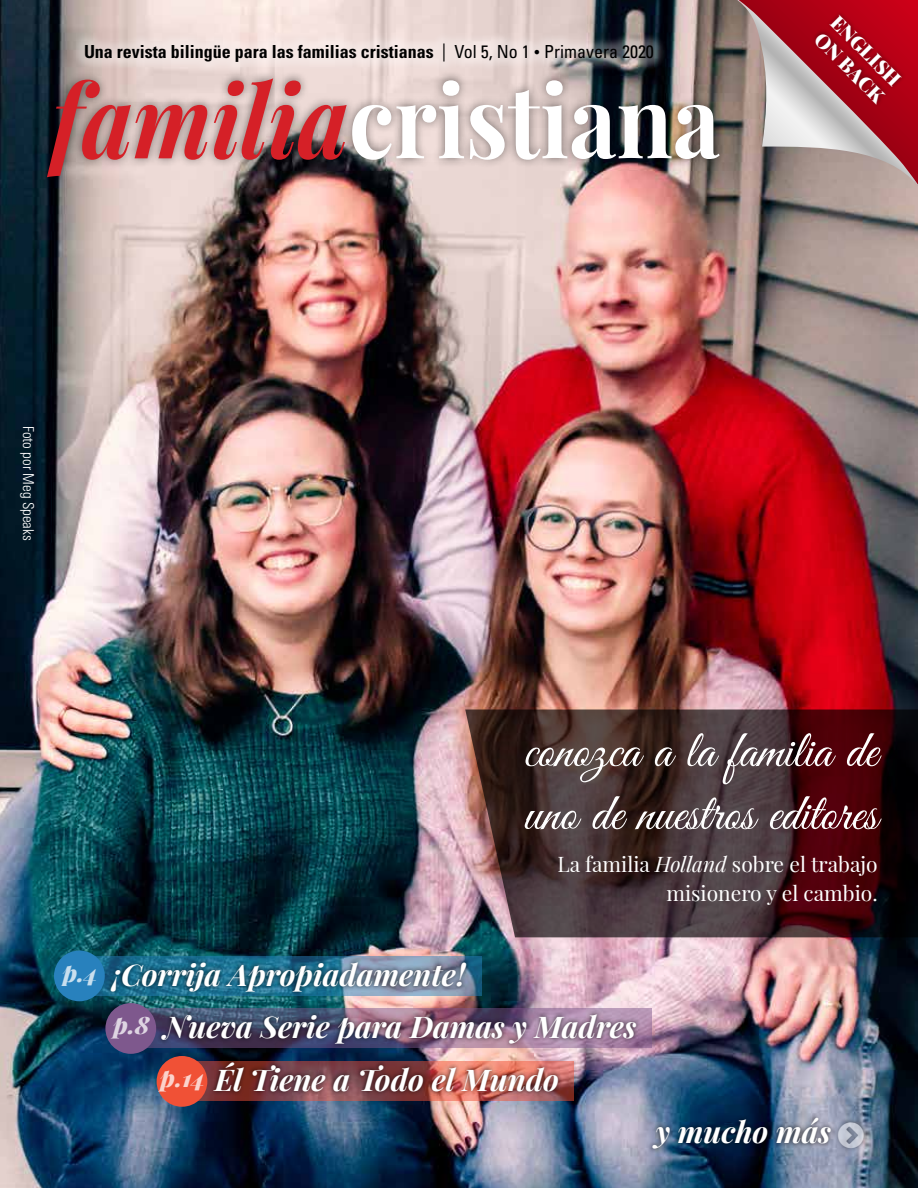
<style>
.page{position:relative;width:918px;height:1188px;background:#fff}
.page>*{position:absolute;margin:0;border:0;box-sizing:border-box;transform-origin:0 0}
.t1{font:700 100.65px "Playfair Display";color:#fff;scale:.91 1}
.t2{font:52.5px/63px "Great Vibes";color:#fff}
.t3{font:italic 700 30px "Playfair Display";color:#fff}
.t4{font:21px/28.5px "Playfair Display";color:#fff;text-align:right}
.t5{font:900 19.5px/23.4px "Playfair Display";color:#fff}
.t6{font:700 condensed 18px "Univers LT Std";color:#000}
.t7{font:300 condensed 15px "Univers LT Std";color:#fff}
.s1{font-weight:400}
.s2{font-family:"Times New Roman";font-weight:400;font-stretch:normal}
.s3{font-style:italic;color:#d52027}
.s4{font-style:italic}
.s5{font-weight:900;font-size:24px}
</style>
<div class="page">
<img style="left:0;top:0;width:918px;height:1188px">
<svg style="left:465px;top:710px;width:453px;height:227px"></svg>
<svg style="left:95px;top:956px;width:387px;height:40px"></svg>
<svg style="left:199px;top:1062px;width:375px;height:39px"></svg>
<svg style="left:148px;top:1009px;width:503px;height:39px"></svg>
<div style="left:106px;top:957px;width:365px;height:39px;background:#000;opacity:.75"></div>
<div style="left:54px;top:951px;width:51px;height:50px;background:#2881bd;border-radius:50%"></div>
<div style="left:105px;top:1003px;width:51px;height:51px;background:#7e588d;border-radius:50%"></div>
<div style="left:157px;top:1010px;width:484px;height:39px;background:#000;opacity:.75"></div>
<div style="left:157px;top:1056px;width:50px;height:51px;background:#f05136;border-radius:50%"></div>
<div style="left:209px;top:1057px;width:354px;height:40px;background:#000;opacity:.75"></div>
<svg style="left:720px;top:0;width:198px;height:206px"></svg>
<div style="left:37px;top:69px;width:692px;height:118px;background:#000;opacity:.5"></div>
<div style="left:72px;top:30px;width:595px;height:45px;background:#fff;opacity:.3"></div>
<div style="left:648px;top:1113px;width:187px;height:41px;background:#000;opacity:.75"></div>
<div style="left:833px;top:1117px;width:36px;height:36px;background:#000;opacity:.75"></div>
<svg style="left:838px;top:1122px;width:26px;height:26px"></svg>
<p class="t6" style="left:84px;top:41px;width:571px">Una revista bilingüe para las familias cristianas <span class="s1">| Vol 5, No 1</span> <span class="s2">•</span> <span class="s1">Primavera 2020</span></p>
<h1 class="t1" style="left:51px;top:57px;width:737px"><span class="s3">familia</span>cristiana</h1>
<p class="t5" style="left:843px;top:10px;width:91px;rotate:45deg">ENGLISH<br>ON BACK</p>
<p class="t7" style="left:37px;top:426px;width:116px;rotate:90deg">Foto por Meg Speaks</p>
<h2 class="t2" style="left:524px;top:723px;width:356px">conozca a la familia de uno de nuestros editores</h2>
<p class="t4" style="left:557px;top:850px;width:322px">La familia <span class="s4">Holland</span> sobre el trabajo misionero y el cambio.</p>
<p class="t3" style="left:63px;top:954px;width:404px"><span class="s5">p.4</span> ¡Corrija Apropiadamente!</p>
<p class="t3" style="left:113px;top:1006px;width:524px"><span class="s5">p.8</span> Nueva Serie para Damas y Madres</p>
<p class="t3" style="left:161px;top:1059px;width:400px"><span class="s5">p.14</span> Él Tiene a Todo el Mundo</p>
<p class="t3" style="left:656px;top:1112px;width:177px">y mucho más</p>
</div>
